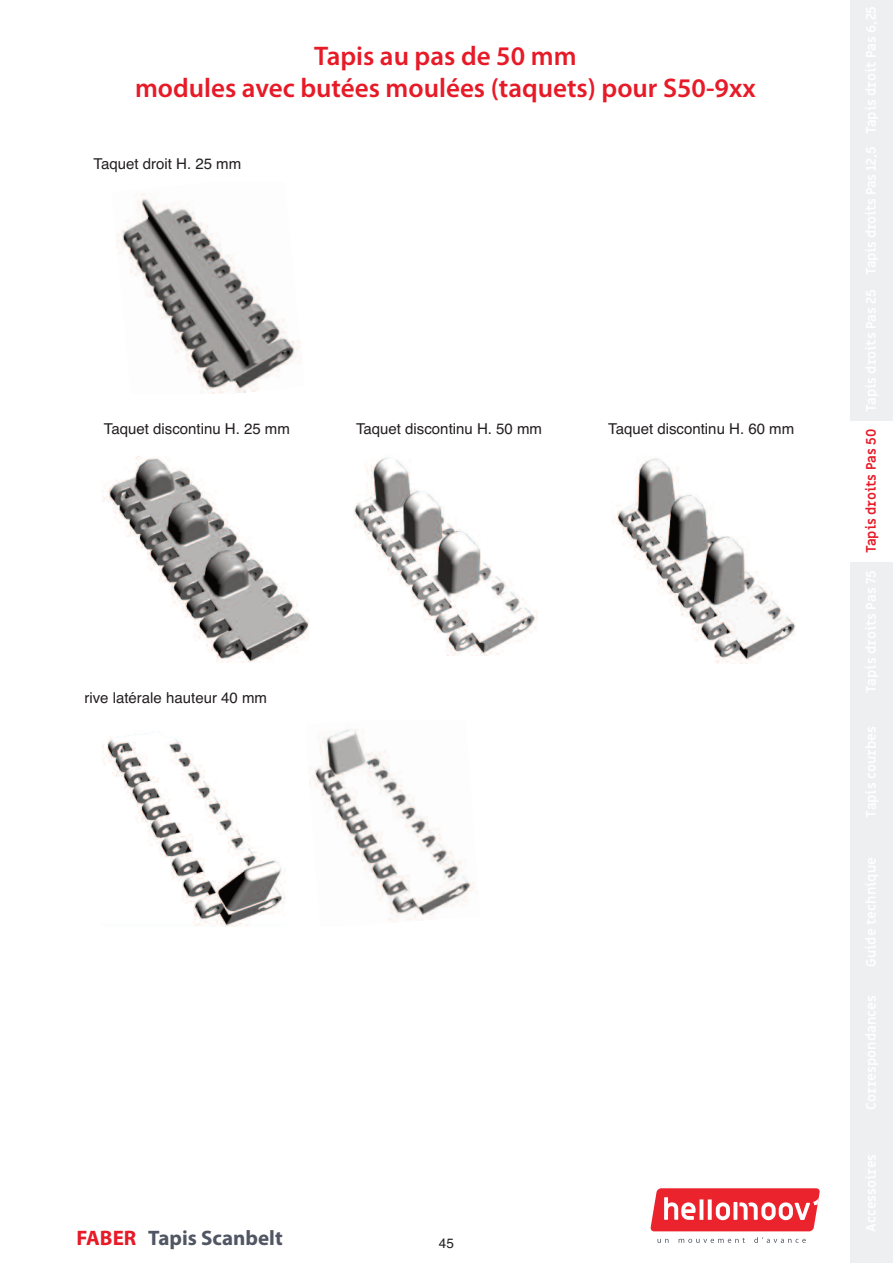
<style>
.page{position:relative;width:893px;height:1263px;background:#fff}
.page>*{position:absolute;margin:0;border:0;box-sizing:border-box;transform-origin:0 0}
.t1{font:600 27px/32.4px "Myriad Pro";color:#e71a27;text-align:center}
.t2{font:700 21px "Myriad Pro";color:#515664}
.t3{font:15px "Helvetica";color:#231f20}
.t4{font:700 13.5px "Miriam Libre";letter-spacing:-.005em;color:#e71a27}
.t5{font:13.5px "Helvetica";color:#231f20}
.s1{color:#e71a27}
</style>
<div class="page">
<svg style="left:650px;top:1188px;width:170px;height:55px"></svg>
<div style="left:850px;top:0;width:43px;height:140px;background:#edeff1"></div>
<div style="left:850px;top:140px;width:43px;height:141px;background:#edeff1"></div>
<div style="left:850px;top:281px;width:43px;height:140px;background:#edeff1"></div>
<div style="left:850px;top:561px;width:43px;height:141px;background:#edeff1"></div>
<div style="left:850px;top:842px;width:43px;height:140px;background:#edeff1"></div>
<div style="left:850px;top:982px;width:43px;height:141px;background:#edeff1"></div>
<div style="left:850px;top:702px;width:43px;height:140px;background:#edeff1"></div>
<div style="left:850px;top:1123px;width:43px;height:140px;background:#edeff1"></div>
<img style="left:116px;top:194px;width:186px;height:200px">
<img style="left:103px;top:456px;width:206px;height:207px">
<img style="left:102px;top:731px;width:184px;height:195px">
<img style="left:308px;top:729px;width:166px;height:194px">
<img style="left:353px;top:457px;width:185px;height:199px">
<img style="left:611px;top:458px;width:185px;height:205px">
<h1 class="t1" style="left:135px;top:42px;width:622px">Tapis au pas de 50 mm<br>modules avec butées moulées (taquets) pour S50-9xx</h1>
<p class="t3" style="left:94px;top:155px;width:149px">Taquet droit H. 25 mm</p>
<p class="t3" style="left:104px;top:420px;width:187px">Taquet discontinu H. 25 mm</p>
<p class="t3" style="left:356px;top:420px;width:187px">Taquet discontinu H. 50 mm</p>
<p class="t3" style="left:608px;top:420px;width:187px">Taquet discontinu H. 60 mm</p>
<p class="t3" style="left:84px;top:689px;width:184px">rive latérale hauteur 40 mm</p>
<p class="t4" style="left:863px;top:553px;width:126px;rotate:-90deg">Tapis droits Pas 50</p>
<h2 class="t2" style="left:77px;top:1230px;width:208px"><span class="s1">FABER</span> Tapis Scanbelt</h2>
<p class="t5" style="left:439px;top:1235px;width:17px">45</p>
</div>
